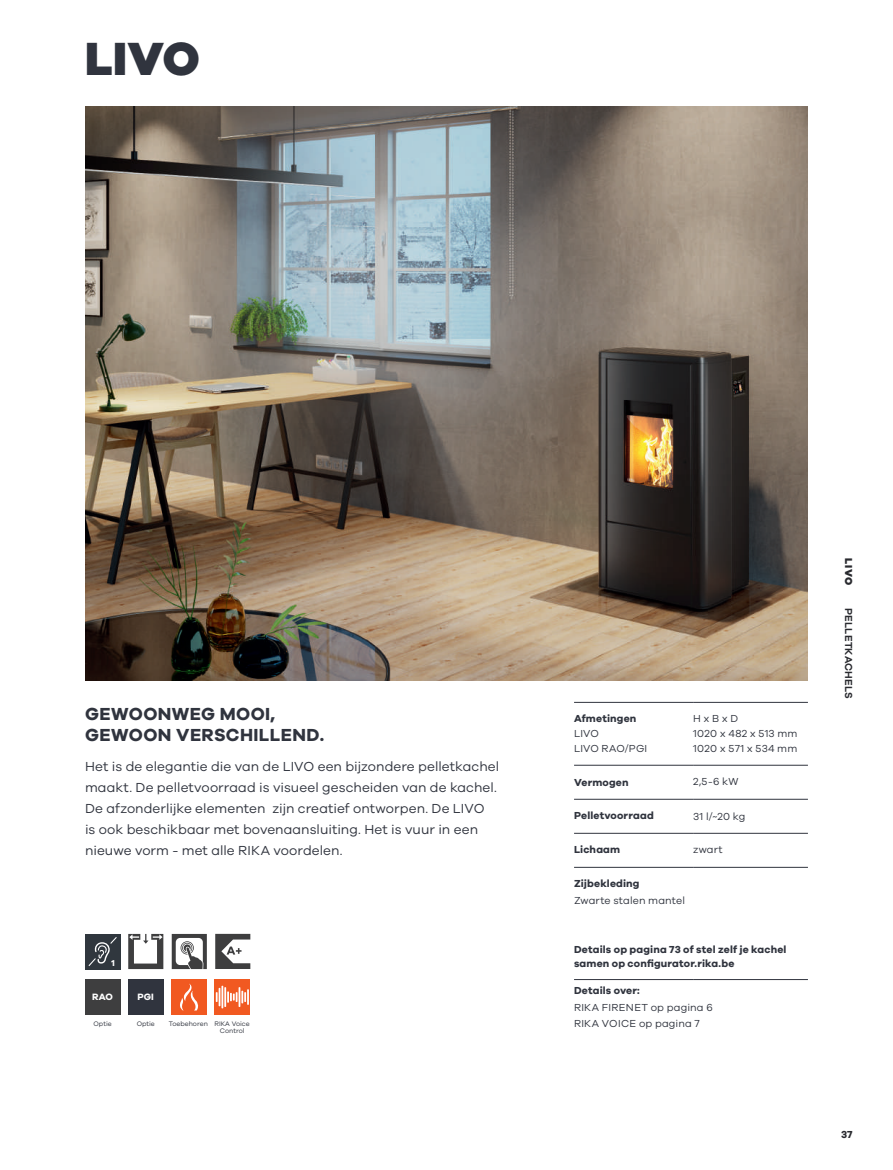
<style>
.page{position:relative;width:893px;height:1170px;background:#fff}
.page>*{position:absolute;margin:0;border:0;box-sizing:border-box;transform-origin:0 0}
.t1{font:800 48px "Galano Grotesque";color:#30343e}
.t2{font:700 18px/21px "Galano Grotesque";letter-spacing:.02em;color:#30343e}
.t3{font:13.5px/21px "Galano Grotesque";letter-spacing:.005em;color:#30343e}
.t4{font:700 10.5px/13.5px "Galano Grotesque";letter-spacing:.015em;color:#30343e}
.t5{font:10.5px/15px "Galano Grotesque";letter-spacing:.025em;color:#30343e}
.t6{font:600 10.5px "Galano Grotesque";letter-spacing:.02em;color:#292a2f}
.t7{font:800 10.5px "Galano Grotesque";color:#292a2f}
.t8{font:700 10.5px "Galano Grotesque";color:#292a2f}
.t9{font:700 9.45px "Galano Grotesque";color:#fff}
.t10{font:700 8.85px "Galano Grotesque";color:#fff}
.t11{font:6.75px/7.5px "Galano Grotesque";color:#30343e}
</style>
<div class="page">
<hr style="left:574px;top:702px;width:119px;height:1px;background:#30343e">
<hr style="left:693px;top:702px;width:115px;height:1px;background:#30343e">
<hr style="left:574px;top:764px;width:119px;height:1px;background:#30343e">
<hr style="left:693px;top:764px;width:115px;height:1px;background:#30343e">
<hr style="left:574px;top:798px;width:119px;height:1px;background:#30343e">
<hr style="left:693px;top:798px;width:115px;height:1px;background:#30343e">
<hr style="left:574px;top:833px;width:119px;height:1px;background:#30343e">
<hr style="left:693px;top:833px;width:115px;height:1px;background:#30343e">
<hr style="left:574px;top:867px;width:119px;height:1px;background:#30343e">
<hr style="left:693px;top:867px;width:115px;height:1px;background:#30343e">
<hr style="left:574px;top:979px;width:119px;height:1px;background:#30343e">
<hr style="left:693px;top:979px;width:115px;height:1px;background:#30343e">
<svg style="left:128px;top:933px;width:35px;height:35px"></svg>
<svg style="left:172px;top:933px;width:35px;height:35px"></svg>
<div style="left:85px;top:933px;width:35px;height:35px;background:#30373e"></div>
<svg style="left:88px;top:937px;width:29px;height:29px"></svg>
<svg style="left:215px;top:933px;width:35px;height:35px"></svg>
<div style="left:85px;top:979px;width:35px;height:35px;background:#3e3e3f"></div>
<div style="left:171px;top:979px;width:36px;height:35px;background:#f15921"></div>
<svg style="left:180px;top:983px;width:19px;height:27px"></svg>
<div style="left:215px;top:979px;width:35px;height:35px;background:#f15921"></div>
<hr style="left:221px;top:985px;width:2px;height:23px;background:#fff">
<svg style="left:216px;top:987px;width:33px;height:19px"></svg>
<div style="left:128px;top:979px;width:35px;height:35px;background:#30343e"></div>
<img style="left:85px;top:106px;width:723px;height:574px">
<h1 class="t1" style="left:85px;top:28px;width:116px">LIVO</h1>
<h2 class="t2" style="left:85px;top:703px;width:240px">GEWOONWEG MOOI,<br>GEWOON VERSCHILLEND.</h2>
<p class="t3" style="left:85px;top:755px;width:416px">Het is de elegantie die van de LIVO een bijzondere pelletkachel maakt. De pelletvoorraad is visueel gescheiden van de kachel.<br>De afzonderlijke elementen zijn creatief ontworpen. De LIVO<br>is ook beschikbaar met bovenaansluiting. Het is vuur in een nieuwe vorm - met alle RIKA voordelen.</p>
<p class="t10" style="left:112px;top:957px;width:5px">1</p>
<p class="t9" style="left:92px;top:991px;width:22px">RAO</p>
<p class="t11" style="left:94px;top:1019px;width:20px">Optie</p>
<p class="t11" style="left:220px;top:1019px;width:31px;text-indent:-51px">Toebehoren RIKA Voice<br>Control</p>
<p class="t9" style="left:138px;top:991px;width:18px">PGI</p>
<p class="t11" style="left:137px;top:1019px;width:20px">Optie</p>
<p class="t4" style="left:574px;top:711px;width:64px">Afmetingen</p>
<p class="t5" style="left:574px;top:726px;width:75px">LIVO<br>LIVO RAO/PGI</p>
<p class="t5" style="left:693px;top:711px;width:106px">H x B x D<br>1020 x 482 x 513 mm<br>1020 x 571 x 534 mm</p>
<p class="t4" style="left:574px;top:775px;width:56px">Vermogen</p>
<p class="t5" style="left:693px;top:774px;width:47px">2,5-6 kW</p>
<p class="t4" style="left:574px;top:808px;width:81px">Pelletvoorraad</p>
<p class="t5" style="left:693px;top:808px;width:54px">31 l/~20 kg</p>
<p class="t4" style="left:574px;top:842px;width:48px">Lichaam</p>
<p class="t5" style="left:693px;top:842px;width:31px">zwart</p>
<p class="t4" style="left:574px;top:876px;width:67px">Zijbekleding</p>
<p class="t5" style="left:574px;top:892px;width:112px">Zwarte stalen mantel</p>
<p class="t4" style="left:574px;top:942px;width:214px">Details op pagina 73 of stel zelf je kachel samen op configurator.rika.be</p>
<p class="t4" style="left:574px;top:983px;width:67px">Details over:</p>
<p class="t5" style="left:574px;top:998px;width:140px;line-height:16.5px">RIKA FIRENET op pagina 6<br>RIKA VOICE op pagina 7</p>
<p class="t7" style="left:855px;top:558px;width:28px;rotate:90deg">LIVO</p>
<p class="t6" style="left:855px;top:607px;width:93px;rotate:90deg">PELLETKACHELS</p>
<p class="t8" style="left:841px;top:1127px;width:13px">37</p>
</div>
